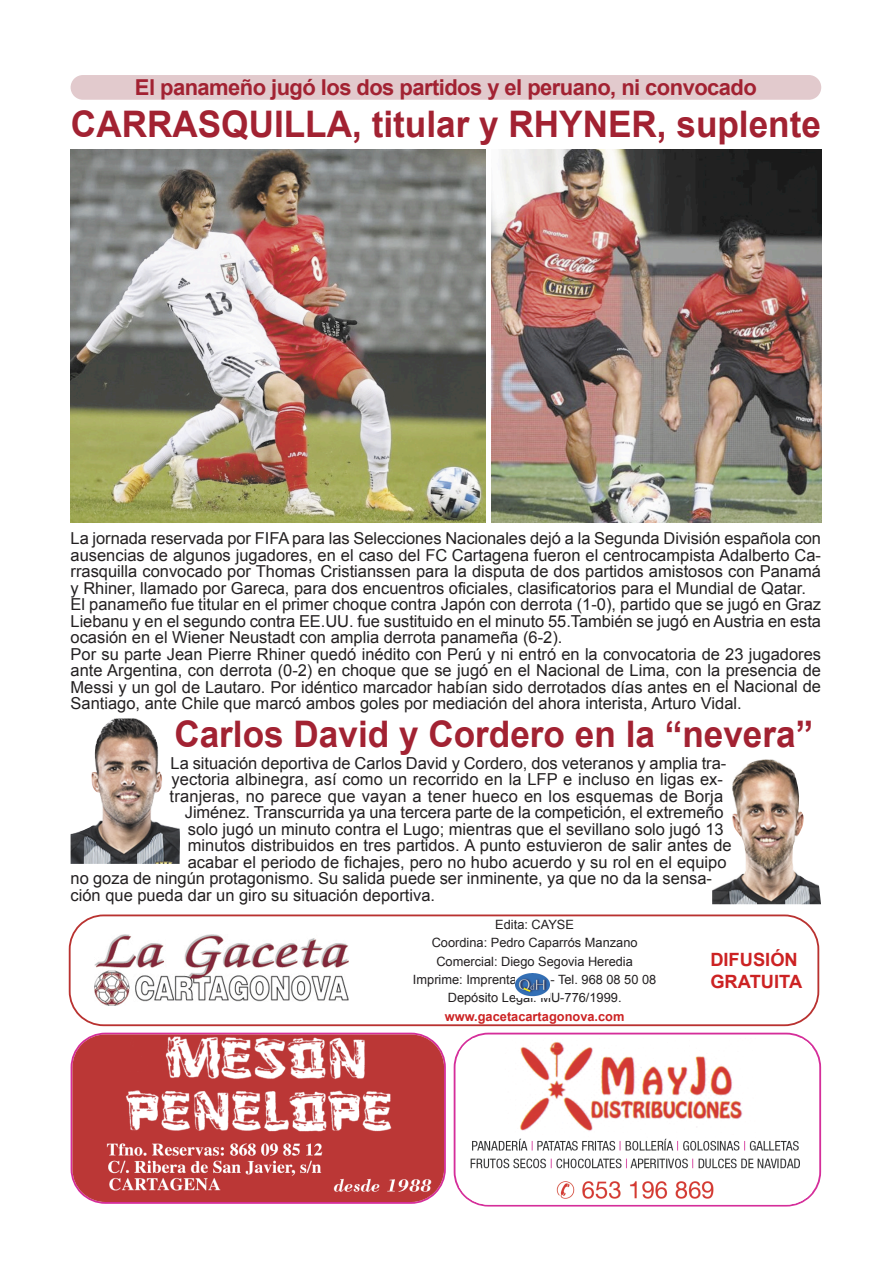
<style>
.page{position:relative;width:893px;height:1263px;background:#fff}
.page>*{position:absolute;margin:0;border:0;box-sizing:border-box;transform-origin:0 0}
.t1{font:700 36.6px "Arial";color:#a22232;scale:.96 1}
.t2{font:700 21.9px "Arial";letter-spacing:-.025em;color:#a22232}
.t3{font:700 18.3px/21.9px "Arial";color:#cc2223}
.t4{font:16.5px/16.5px "Arial";color:#232021}
.t5{font:12.75px/18.3px "Arial";color:#232021;text-align:center}
.t6{font:700 12.75px "Arial";color:#cc2223}
</style>
<div class="page">
<div style="left:71px;top:75px;width:750px;height:25px;background:#e2cacd"></div>
<img style="left:71px;top:150px;width:415px;height:373px">
<img style="left:491px;top:149px;width:330px;height:374px">
<img style="left:71px;top:719px;width:108px;height:145px">
<img style="left:712px;top:759px;width:109px;height:145px">
<svg style="left:71px;top:1033px;width:375px;height:171px;fill:#d5349a"></svg>
<img style="left:72px;top:1034px;width:372px;height:168px">
<svg style="left:453px;top:1033px;width:368px;height:174px"></svg>
<img style="left:459px;top:1038px;width:352px;height:166px">
<svg style="left:69px;top:915px;width:750px;height:111px"></svg>
<img style="left:515px;top:974px;width:35px;height:24px">
<h2 class="t2" style="left:135px;top:75px;width:623px">El panameño jugó los dos partidos y el peruano, ni convocado</h2>
<h1 class="t1" style="left:71px;top:104px;width:782px">CARRASQUILLA, titular y RHYNER, suplente</h1>
<p class="t4" style="left:71px;top:530px;width:752px">La jornada reservada por FIFA para las Selecciones Nacionales dejó a la Segunda División española con ausencias de algunos jugadores, en el caso del FC Cartagena fueron el centrocampista Adalberto Ca&shy;rrasquilla convocado por Thomas Cristianssen para la disputa de dos partidos amistosos con Panamá y Rhiner, llamado por Gareca, para dos encuentros oficiales, clasificatorios para el Mundial de Qatar.<br>El panameño fue titular en el primer choque contra Japón con derrota (1-0), partido que se jugó en Graz Liebanu y en el segundo contra EE.UU. fue sustituido en el minuto 55.También se jugó en Austria en esta ocasión en el Wiener Neustadt con amplia derrota panameña (6-2).<br>Por su parte Jean Pierre Rhiner quedó inédito con Perú y ni entró en la convocatoria de 23 jugadores ante Argentina, con derrota (0-2) en choque que se jugó en el Nacional de Lima, con la presencia de Messi y un gol de Lautaro. Por idéntico marcador habían sido derrotados días antes en el Nacional de Santiago, ante Chile que marcó ambos goles por mediación del ahora interista, Arturo Vidal.</p>
<h1 class="t1" style="left:174px;top:713px;width:667px">Carlos David y Cordero en la “nevera”</h1>
<p class="t4" style="left:171px;top:755px;width:557px">La situación deportiva de Carlos David y Cordero, dos veteranos y amplia tra-</p>
<p class="t4" style="left:171px;top:772px;width:553px">yectoria albinegra, así como un recorrido en la LFP e incluso en ligas ex-</p>
<p class="t4" style="left:170px;top:788px;width:555px">tranjeras, no parece que vayan a tener hueco en los esquemas de Borja</p>
<p class="t4" style="left:185px;top:804px;width:540px">Jiménez. Transcurrida ya una tercera parte de la competición, el extremeño</p>
<p class="t4" style="left:188px;top:821px;width:537px">solo jugó un minuto contra el Lugo; mientras que el sevillano solo jugó 13</p>
<p class="t4" style="left:188px;top:837px;width:545px">minutos distribuidos en tres partidos. A punto estuvieron de salir antes de</p>
<p class="t4" style="left:188px;top:854px;width:540px">acabar el periodo de fichajes, pero no hubo acuerdo y su rol en el equipo</p>
<p class="t4" style="left:71px;top:870px;width:643px">no goza de ningún protagonismo. Su salida puede ser inminente, ya que no da la sensa-</p>
<p class="t4" style="left:71px;top:887px;width:366px">ción que pueda dar un giro su situación deportiva.</p>
<p class="t5" style="left:413px;top:915px;width:245px">Edita: CAYSE<br>Coordina: Pedro Caparrós Manzano<br>Comercial: Diego Segovia Heredia<br>Imprime: Imprenta QdH - Tel. 968 08 50 08<br>Depósito Legal: MU-776/1999.</p>
<p class="t6" style="left:445px;top:1009px;width:181px">www.gacetacartagonova.com</p>
<p class="t3" style="left:710px;top:948px;width:93px">DIFUSIÓN<br>GRATUITA</p>
</div>
